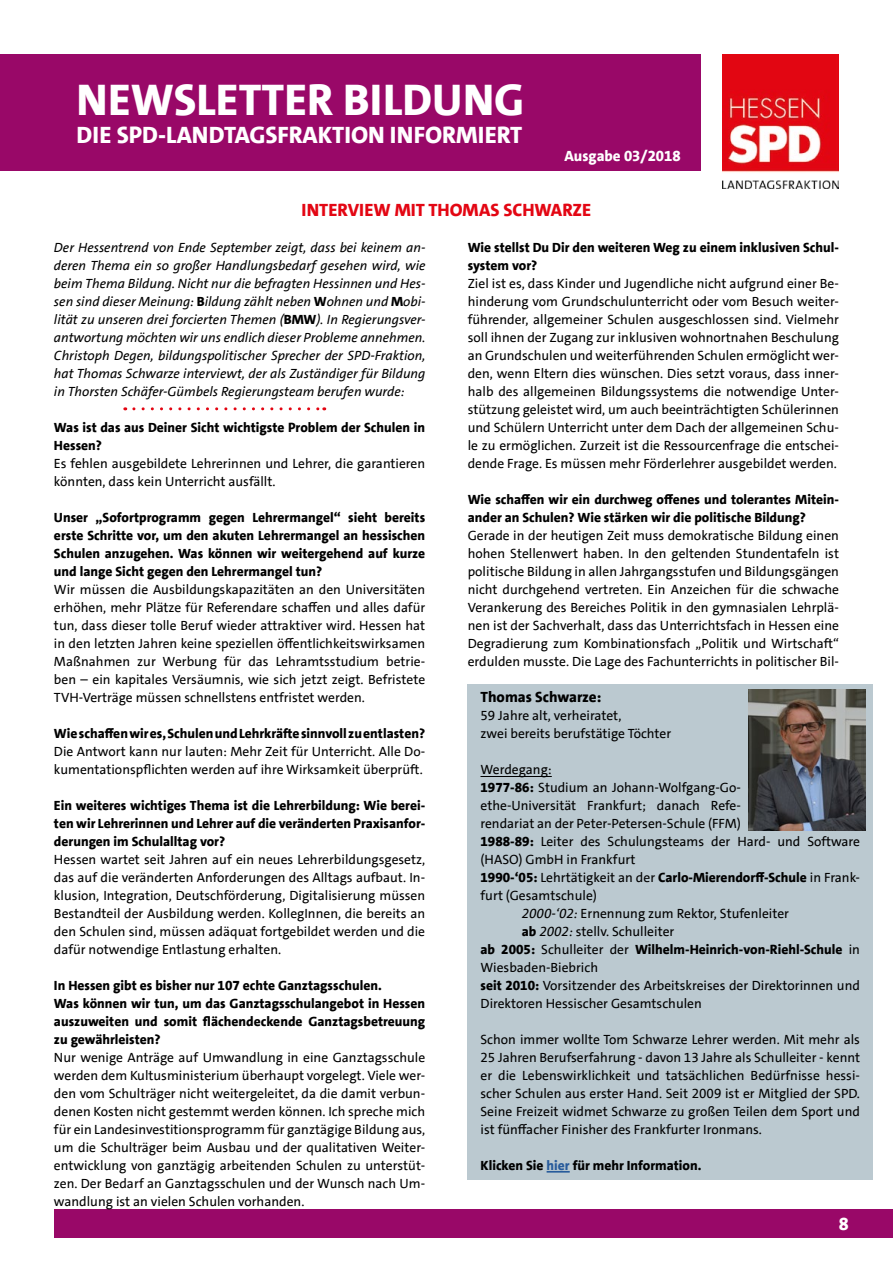
<style>
.page{position:relative;width:893px;height:1263px;background:#fff}
.page>*{position:absolute;margin:0;border:0;box-sizing:border-box;transform-origin:0 0}
.t1{font:800 45px "SPD The Sans Versal";color:#fff}
.t2{font:800 24px "SPD The Sans Versal";color:#fff}
.t3{font:800 18px "SPD The Sans";color:#e30613}
.t4{font:800 18px "SPD The Sans";color:#fff}
.t5{font:800 15px "SPD The Sans";color:#000}
.t6{font:800 15px "SPD The Sans";color:#fff}
.t7{font:13.5px/18px "SPD The Sans";color:#000;text-align:justify}
.t8{font:800 13.5px/18px "SPD The Sans";color:#000}
.t9{font:italic 13.5px/18px "SPD The Sans";color:#000;text-align:justify}
.s1{font-weight:800;font-style:normal}
.s2{font-weight:800}
.s3{font-weight:400}
.s4{font-style:italic}
.s5{color:#275b9b}
</style>
<div class="page">
<div style="left:0;top:54px;width:700px;height:117px;background:#990868"></div>
<img style="left:722px;top:54px;width:117px;height:135px">
<div style="left:54px;top:1209px;width:839px;height:29px;background:#990868"></div>
<div style="left:468px;top:684px;width:405px;height:496px;background:#bbc9d0"></div>
<hr style="left:480px;top:776px;width:72px;height:1px;background:#000">
<svg style="left:547px;top:1171px;width:23px;height:1px"></svg>
<img style="left:748px;top:690px;width:117px;height:141px">
<svg style="left:134px;top:407px;width:191px;height:3px"></svg>
<h1 class="t1" style="left:77px;top:71px;width:449px">NEWSLETTER BILDUNG</h1>
<h2 class="t2" style="left:77px;top:120px;width:447px">DIE SPD-LANDTAGSFRAKTION INFORMIERT</h2>
<p class="t6" style="left:564px;top:146px;width:118px">Ausgabe 03/2018</p>
<h3 class="t3" style="left:302px;top:198px;width:291px">INTERVIEW MIT THOMAS SCHWARZE</h3>
<p class="t9" style="left:54px;top:238px;width:373px">Der Hessentrend von Ende September zeigt, dass bei keinem an&shy;deren Thema ein so großer Handlungsbedarf gesehen wird, wie beim Thema Bildung. Nicht nur die befragten Hessinnen und Hes&shy;sen sind dieser Meinung: <span class="s1">B</span>ildung zählt neben <span class="s1">W</span>ohnen und <span class="s1">M</span>obi&shy;lität zu unseren drei forcierten Themen (<span class="s1">BMW</span>). In Regierungsver&shy;antwortung möchten wir uns endlich dieser Probleme annehmen.<br>Christoph Degen, bildungspolitischer Sprecher der SPD-Fraktion, hat Thomas Schwarze interviewt, der als Zuständiger für Bildung in Thorsten Schäfer-Gümbels Regierungsteam berufen wurde:</p>
<p class="t8" style="left:54px;top:418px;width:373px">Was ist das aus Deiner Sicht wichtigste Problem der Schulen in<br>Hessen?</p>
<p class="t7" style="left:54px;top:454px;width:373px">Es fehlen ausgebildete Lehrerinnen und Lehrer, die garantieren könnten, dass kein Unterricht ausfällt.</p>
<p class="t8" style="left:54px;top:508px;width:373px;text-align:justify">Unser „Sofortprogramm gegen Lehrermangel“ sieht bereits erste Schritte vor, um den akuten Lehrermangel an hessischen Schulen anzugehen. Was können wir weitergehend auf kurze und lange Sicht gegen den Lehrermangel tun?</p>
<p class="t7" style="left:54px;top:580px;width:373px">Wir müssen die Ausbildungskapazitäten an den Universitäten erhöhen, mehr Plätze für Referendare schaffen und alles dafür tun, dass dieser tolle Beruf wieder attraktiver wird. Hessen hat in den letzten Jahren keine speziellen öffentlichkeitswirksamen Maßnahmen zur Werbung für das Lehramtsstudium betrie&shy;ben – ein kapitales Versäumnis, wie sich jetzt zeigt. Befristete TVH-Verträge müssen schnellstens entfristet werden.</p>
<p class="t8" style="left:54px;top:724px;width:373px">Wie schaffen wir es, Schulen und Lehrkräfte sinnvoll zu entlasten?</p>
<p class="t7" style="left:54px;top:742px;width:373px">Die Antwort kann nur lauten: Mehr Zeit für Unterricht. Alle Do&shy;kumentationspflichten werden auf ihre Wirksamkeit überprüft.</p>
<p class="t8" style="left:54px;top:796px;width:373px;text-align:justify">Ein weiteres wichtiges Thema ist die Lehrerbildung: Wie berei&shy;ten wir Lehrerinnen und Lehrer auf die veränderten Praxisanfor&shy;derungen im Schulalltag vor?</p>
<p class="t7" style="left:54px;top:850px;width:373px">Hessen wartet seit Jahren auf ein neues Lehrerbildungsgesetz, das auf die veränderten Anforderungen des Alltags aufbaut. In&shy;klusion, Integration, Deutschförderung, Digitalisierung müssen Bestandteil der Ausbildung werden. KollegInnen, die bereits an den Schulen sind, müssen adäquat fortgebildet werden und die dafür notwendige Entlastung erhalten.</p>
<p class="t8" style="left:54px;top:976px;width:373px">In Hessen gibt es bisher nur 107 echte Ganztagsschulen.<br>Was können wir tun, um das Ganztagsschulangebot in Hessen auszuweiten und somit flächendeckende Ganztagsbetreuung zu gewährleisten?</p>
<p class="t7" style="left:54px;top:1048px;width:373px">Nur wenige Anträge auf Umwandlung in eine Ganztagsschule werden dem Kultusministerium überhaupt vorgelegt. Viele wer&shy;den vom Schulträger nicht weitergeleitet, da die damit verbun&shy;denen Kosten nicht gestemmt werden können. Ich spreche mich für ein Landesinvestitionsprogramm für ganztägige Bildung aus, um die Schulträger beim Ausbau und der qualitativen Weiter&shy;entwicklung von ganztägig arbeitenden Schulen zu unterstüt&shy;zen. Der Bedarf an Ganztagsschulen und der Wunsch nach Um&shy;wandlung ist an vielen Schulen vorhanden.</p>
<p class="t8" style="left:468px;top:239px;width:373px">Wie stellst Du Dir den weiteren Weg zu einem inklusiven Schul&shy;system vor?</p>
<p class="t7" style="left:468px;top:275px;width:373px">Ziel ist es, dass Kinder und Jugendliche nicht aufgrund einer Be&shy;hinderung vom Grundschulunterricht oder vom Besuch weiter&shy;führender, allgemeiner Schulen ausgeschlossen sind. Vielmehr soll ihnen der Zugang zur inklusiven wohnortnahen Beschulung an Grundschulen und weiterführenden Schulen ermöglicht wer&shy;den, wenn Eltern dies wünschen. Dies setzt voraus, dass inner&shy;halb des allgemeinen Bildungssystems die notwendige Unter&shy;stützung geleistet wird, um auch beeinträchtigten Schülerinnen und Schülern Unterricht unter dem Dach der allgemeinen Schu&shy;le zu ermöglichen. Zurzeit ist die Ressourcenfrage die entschei&shy;dende Frage. Es müssen mehr Förderlehrer ausgebildet werden.</p>
<p class="t8" style="left:468px;top:490px;width:373px">Wie schaffen wir ein durchweg offenes und tolerantes Mitein&shy;ander an Schulen? Wie stärken wir die politische Bildung?</p>
<p class="t7" style="left:468px;top:526px;width:373px">Gerade in der heutigen Zeit muss demokratische Bildung einen hohen Stellenwert haben. In den geltenden Stundentafeln ist politische Bildung in allen Jahrgangsstufen und Bildungsgängen nicht durchgehend vertreten. Ein Anzeichen für die schwache Verankerung des Bereiches Politik in den gymnasialen Lehrplä&shy;nen ist der Sachverhalt, dass das Unterrichtsfach in Hessen eine Degradierung zum Kombinationsfach „Politik und Wirtschaft“ erdulden musste. Die Lage des Fachunterrichts in politischer Bil-</p>
<p class="t5" style="left:480px;top:687px;width:122px">Thomas Schwarze:</p>
<p class="t7" style="left:480px;top:707px;width:192px">59 Jahre alt, verheiratet,<br>zwei bereits berufstätige Töchter</p>
<p class="t7" style="left:480px;top:761px;width:73px">Werdegang:</p>
<p class="t7" style="left:480px;top:779px;width:262px"><span class="s2">1977-86:</span> Studium an Johann-Wolfgang-Go-</p>
<p class="t7" style="left:480px;top:797px;width:262px">ethe-Universität Frankfurt; danach Refe-</p>
<p class="t7" style="left:480px;top:815px;width:262px">rendariat an der Peter-Petersen-Schule (FFM)</p>
<p class="t7" style="left:480px;top:833px;width:381px"><span class="s2">1988-89:</span> Leiter des Schulungsteams der Hard- und Software</p>
<p class="t7" style="left:480px;top:851px;width:156px">(HASO) GmbH in Frankfurt</p>
<p class="t8" style="left:480px;top:869px;width:381px">1990-‘05: <span class="s3">Lehrtätigkeit an der</span> Carlo-Mierendorff-Schule <span class="s3">in Frank-</span></p>
<p class="t7" style="left:480px;top:887px;width:118px">furt (Gesamtschule)</p>
<p class="t7" style="left:522px;top:905px;width:269px"><span class="s4">2000-‘02:</span> Ernennung zum Rektor, Stufenleiter</p>
<p class="t7" style="left:522px;top:923px;width:154px"><span class="s2">ab</span> <span class="s4">2002:</span> stellv. Schulleiter</p>
<p class="t8" style="left:480px;top:940px;width:381px">ab 2005: <span class="s3">Schulleiter der</span> Wilhelm-Heinrich-von-Riehl-Schule <span class="s3">in</span></p>
<p class="t7" style="left:480px;top:958px;width:119px">Wiesbaden-Biebrich</p>
<p class="t7" style="left:480px;top:976px;width:381px"><span class="s2">seit 2010:</span> Vorsitzender des Arbeitskreises der Direktorinnen und</p>
<p class="t7" style="left:480px;top:994px;width:223px">Direktoren Hessischer Gesamtschulen</p>
<p class="t7" style="left:480px;top:1030px;width:381px">Schon immer wollte Tom Schwarze Lehrer werden. Mit mehr als 25 Jahren Berufserfahrung - davon 13 Jahre als Schulleiter - kennt er die Lebenswirklichkeit und tatsächlichen Bedürfnisse hessi&shy;scher Schulen aus erster Hand. Seit 2009 ist er Mitglied der SPD.<br>Seine Freizeit widmet Schwarze zu großen Teilen dem Sport und ist fünffacher Finisher des Frankfurter Ironmans.</p>
<p class="t8" style="left:480px;top:1156px;width:222px">Klicken Sie <span class="s5">hier</span> für mehr Information.</p>
<h3 class="t4" style="left:839px;top:1212px;width:11px">8</h3>
</div>
